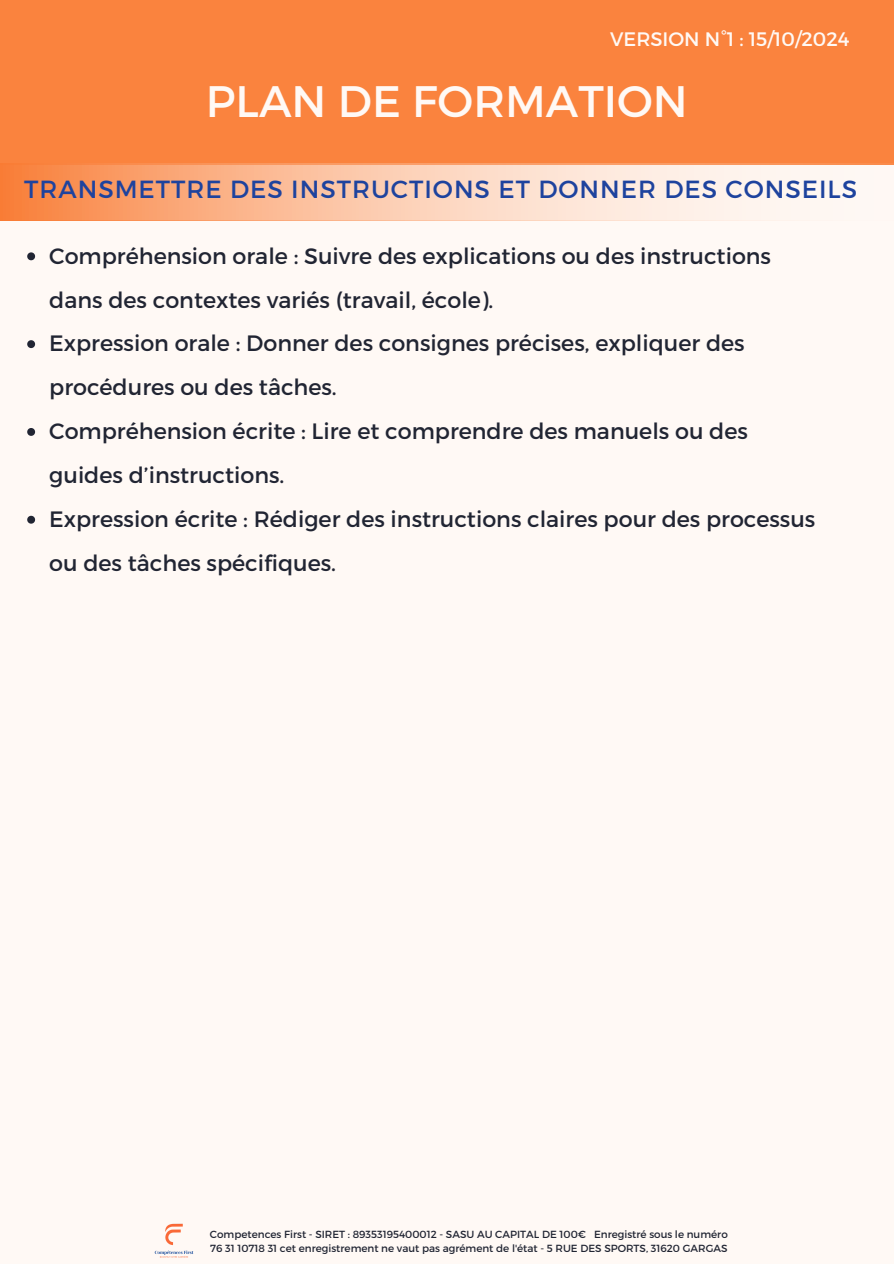
<style>
.page{position:relative;width:894px;height:1264px;background:#fff}
.page>*{position:absolute;margin:0;border:0;box-sizing:border-box;transform-origin:0 0}
.t1{font:43.95px "Montserrat";color:#fff9f5}
.t2{font:24.75px "Montserrat";letter-spacing:.04em;color:#1e439e}
.t3{font:22.2px/43.8px "Montserrat";color:#212533}
.t4{font:19.5px "Montserrat";color:#fff9f5}
.t5{font:10.35px "Montserrat";color:#212533}
</style>
<div class="page">
<div style="left:0;top:0;width:893px;height:1263px;background:#fff9f5"></div>
<div style="left:0;top:0;width:893px;height:165px;background:#fa833e"></div>
<svg style="left:0;top:163px;width:893px;height:57px"></svg>
<svg style="left:27px;top:252px;width:8px;height:8px"></svg>
<svg style="left:27px;top:340px;width:8px;height:8px"></svg>
<svg style="left:27px;top:428px;width:8px;height:8px"></svg>
<svg style="left:27px;top:516px;width:8px;height:7px"></svg>
<img style="left:154px;top:1223px;width:40px;height:35px">
<p class="t4" style="left:610px;top:27px;width:241px">VERSION N°1 : 15/10/2024</p>
<h4 class="t1" style="left:206px;top:72px;width:483px">PLAN DE FORMATION</h4>
<p class="t2" style="left:24px;top:173px;width:834px">TRANSMETTRE DES INSTRUCTIONS ET DONNER DES CONSEILS</p>
<h1 class="t3" style="left:49px;top:233px;width:723px">Compréhension orale : Suivre des explications ou des instructions dans des contextes variés (travail, école).</h1>
<p class="t3" style="left:49px;top:320px;width:696px">Expression orale : Donner des consignes précises, expliquer des procédures ou des tâches.</p>
<h2 class="t3" style="left:49px;top:408px;width:700px">Compréhension écrite : Lire et comprendre des manuels ou des guides d’instructions.</h2>
<p class="t3" style="left:49px;top:496px;width:767px">Expression écrite : Rédiger des instructions claires pour des processus ou des tâches spécifiques.</p>
<p class="t5" style="left:210px;top:1227px;width:519px">Competences First - SIRET : 89353195400012 - SASU AU CAPITAL DE 100€ Enregistré sous le numéro</p>
<p class="t5" style="left:210px;top:1241px;width:518px">76 31 10718 31 cet enregistrement ne vaut pas agrément de l'état - 5 RUE DES SPORTS, 31620 GARGAS</p>
</div>
